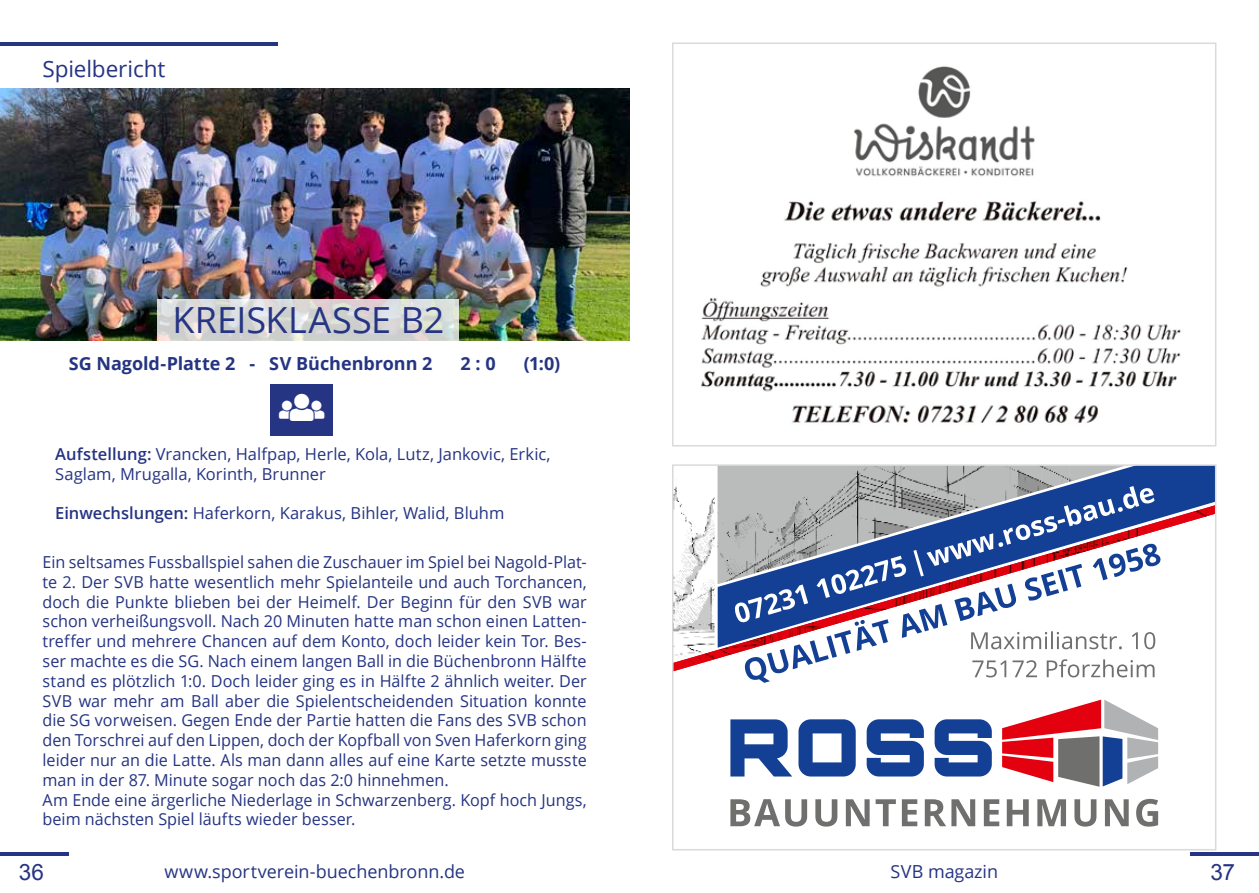
<style>
.page{position:relative;width:1259px;height:893px;background:#fff}
.page>*{position:absolute;margin:0;border:0;box-sizing:border-box;transform-origin:0 0}
.t1{font:36px "Open Sans";color:#253483}
.t2{font:22.5px "Open Sans";letter-spacing:-.005em;color:#253483}
.t3{font:22.5px "Arial";color:#253483}
.t4{font:18px "Open Sans";letter-spacing:-.005em;color:#253483}
.t5{font:700 18px "Open Sans";letter-spacing:-.005em;color:#253483}
.t6{font:16.5px/19.8px "Open Sans";color:#253483}
.s1{font-weight:600}
</style>
<div class="page">
<hr style="left:1191px;top:852px;width:68px;height:3px;background:#253483">
<img style="left:701px;top:66px;width:480px;height:357px">
<div style="left:672px;top:43px;width:544px;height:403px;border:2px solid #dadada"></div>
<svg style="left:675px;top:467px;width:538px;height:360px"></svg>
<div style="left:672px;top:464px;width:544px;height:386px;border:2px solid #dadada"></div>
<hr style="left:0;top:852px;width:68px;height:3px;background:#253483">
<hr style="left:0;top:43px;width:278px;height:3px;background:#253483">
<img style="left:0;top:88px;width:629px;height:252px">
<div style="left:271px;top:384px;width:62px;height:52px;background:#253483"></div>
<svg style="left:157px;top:299px;width:302px;height:42px;background:#d7d7d6"></svg>
<h2 class="t2" style="left:43px;top:53px;width:124px">Spielbericht</h2>
<h1 class="t1" style="left:172px;top:295px;width:273px">KREISKLASSE B2</h1>
<p class="t5" style="left:69px;top:351px;width:365px">SG Nagold-Platte 2 - SV Büchenbronn 2</p>
<p class="t5" style="left:460px;top:351px;width:37px">2 : 0</p>
<p class="t5" style="left:524px;top:351px;width:38px">(1:0)</p>
<p class="t6" style="left:55px;top:444px;width:497px"><span class="s1">Aufstellung:</span> Vrancken, Halfpap, Herle, Kola, Lutz, Jankovic, Erkic,<br>Saglam, Mrugalla, Korinth, Brunner</p>
<p class="t6" style="left:55px;top:503px;width:451px"><span class="s1">Einwechslungen:</span> Haferkorn, Karakus, Bihler, Walid, Bluhm</p>
<p class="t6" style="left:43px;top:552px;width:546px">Ein seltsames Fussballspiel sahen die Zuschauer im Spiel bei Nagold-Plat&shy;te 2. Der SVB hatte wesentlich mehr Spielanteile und auch Torchancen, doch die Punkte blieben bei der Heimelf. Der Beginn für den SVB war schon verheißungsvoll. Nach 20 Minuten hatte man schon einen Latten&shy;treffer und mehrere Chancen auf dem Konto, doch leider kein Tor. Bes&shy;ser machte es die SG. Nach einem langen Ball in die Büchenbronn Hälfte stand es plötzlich 1:0. Doch leider ging es in Hälfte 2 ähnlich weiter. Der SVB war mehr am Ball aber die Spielentscheidenden Situation konnte die SG vorweisen. Gegen Ende der Partie hatten die Fans des SVB schon den Torschrei auf den Lippen, doch der Kopfball von Sven Haferkorn ging leider nur an die Latte. Als man dann alles auf eine Karte setzte musste man in der 87. Minute sogar noch das 2:0 hinnehmen.<br>Am Ende eine ärgerliche Niederlage in Schwarzenberg. Kopf hoch Jungs, beim nächsten Spiel läufts wieder besser.</p>
<h2 class="t3" style="left:19px;top:857px;width:27px">36</h2>
<p class="t4" style="left:164px;top:859px;width:302px">www.sportverein-buechenbronn.de</p>
<p class="t4" style="left:890px;top:859px;width:109px">SVB magazin</p>
<h2 class="t3" style="left:1210px;top:857px;width:26px">37</h2>
</div>
